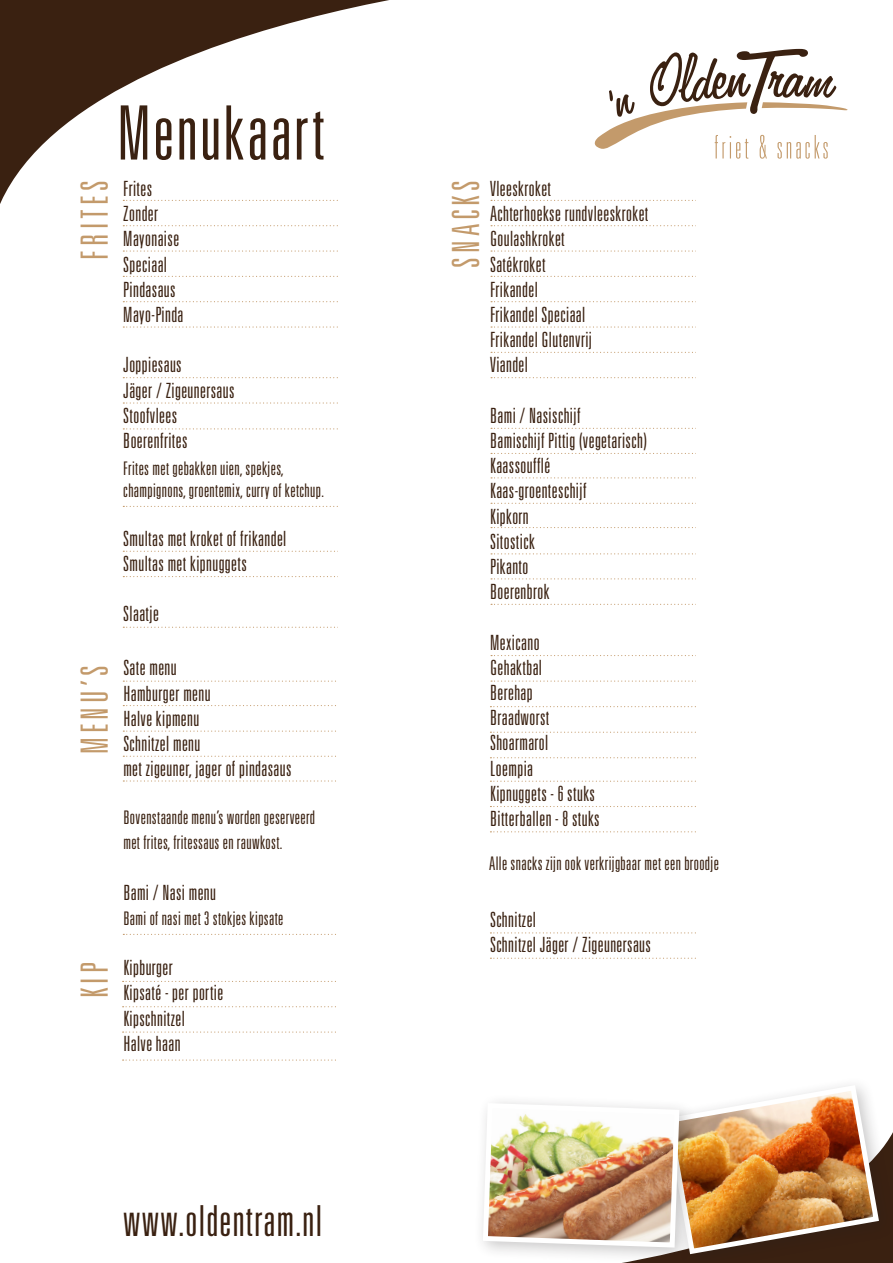
<style>
.page{position:relative;width:893px;height:1263px;background:#fff}
.page>*{position:absolute;margin:0;border:0;box-sizing:border-box;transform-origin:0 0}
.t1{font:300 ultra-condensed 75px "Univers LT Std";letter-spacing:.035em;color:#3a2111}
.t2{font:300 ultra-condensed 42.75px "Univers LT Std";letter-spacing:.03em;color:#3a2111}
.t3{font:300 ultra-condensed 37.5px "Univers LT Std";letter-spacing:.11em;color:#c39a6b}
.t4{font:300 ultra-condensed 21px "Univers LT Std";letter-spacing:.02em;color:#3a2111}
.t5{font:300 ultra-condensed 18.75px "Univers LT Std";letter-spacing:.02em;color:#3a2111}
</style>
<div class="page">
<svg style="left:595px;top:49px;width:253px;height:110px"></svg>
<svg style="left:0;top:0;width:551px;height:252px"></svg>
<div style="left:657px;top:1076px;width:236px;height:187px;background:#231f20;opacity:.25"></div>
<div style="left:473px;top:1093px;width:224px;height:170px;background:#231f20;opacity:.25"></div>
<img style="left:480px;top:1082px;width:402px;height:175px">
<svg style="left:123px;top:200px;width:216px;height:1px"></svg>
<svg style="left:491px;top:200px;width:205px;height:1px"></svg>
<svg style="left:490px;top:958px;width:206px;height:1px"></svg>
<svg style="left:123px;top:301px;width:215px;height:1px"></svg>
<svg style="left:491px;top:301px;width:205px;height:1px"></svg>
<svg style="left:490px;top:757px;width:206px;height:1px"></svg>
<svg style="left:123px;top:250px;width:216px;height:2px"></svg>
<svg style="left:491px;top:250px;width:205px;height:2px"></svg>
<svg style="left:490px;top:706px;width:206px;height:1px"></svg>
<svg style="left:123px;top:681px;width:213px;height:1px"></svg>
<svg style="left:123px;top:705px;width:213px;height:1px"></svg>
<svg style="left:123px;top:730px;width:213px;height:2px"></svg>
<svg style="left:123px;top:756px;width:213px;height:1px"></svg>
<svg style="left:123px;top:780px;width:213px;height:1px"></svg>
<svg style="left:123px;top:934px;width:213px;height:1px"></svg>
<svg style="left:123px;top:1006px;width:213px;height:1px"></svg>
<svg style="left:491px;top:352px;width:205px;height:1px"></svg>
<svg style="left:490px;top:806px;width:206px;height:1px"></svg>
<svg style="left:123px;top:551px;width:215px;height:1px"></svg>
<svg style="left:491px;top:477px;width:205px;height:1px"></svg>
<svg style="left:123px;top:402px;width:215px;height:2px"></svg>
<svg style="left:491px;top:527px;width:205px;height:1px"></svg>
<svg style="left:491px;top:503px;width:205px;height:1px"></svg>
<svg style="left:123px;top:225px;width:216px;height:1px"></svg>
<svg style="left:491px;top:225px;width:205px;height:1px"></svg>
<svg style="left:490px;top:932px;width:206px;height:1px"></svg>
<svg style="left:123px;top:981px;width:213px;height:1px"></svg>
<svg style="left:123px;top:326px;width:215px;height:2px"></svg>
<svg style="left:491px;top:326px;width:205px;height:2px"></svg>
<svg style="left:490px;top:781px;width:206px;height:1px"></svg>
<svg style="left:123px;top:276px;width:215px;height:1px"></svg>
<svg style="left:491px;top:276px;width:205px;height:1px"></svg>
<svg style="left:490px;top:732px;width:206px;height:1px"></svg>
<svg style="left:123px;top:377px;width:215px;height:1px"></svg>
<svg style="left:491px;top:377px;width:205px;height:1px"></svg>
<svg style="left:490px;top:831px;width:206px;height:1px"></svg>
<svg style="left:123px;top:576px;width:215px;height:1px"></svg>
<svg style="left:491px;top:680px;width:205px;height:2px"></svg>
<svg style="left:491px;top:655px;width:205px;height:1px"></svg>
<svg style="left:123px;top:428px;width:215px;height:1px"></svg>
<svg style="left:123px;top:506px;width:215px;height:1px"></svg>
<svg style="left:491px;top:428px;width:205px;height:1px"></svg>
<svg style="left:491px;top:453px;width:205px;height:1px"></svg>
<svg style="left:123px;top:1031px;width:213px;height:2px"></svg>
<svg style="left:123px;top:1059px;width:213px;height:2px"></svg>
<svg style="left:123px;top:627px;width:215px;height:1px"></svg>
<svg style="left:491px;top:553px;width:205px;height:1px"></svg>
<svg style="left:491px;top:578px;width:205px;height:1px"></svg>
<svg style="left:491px;top:604px;width:205px;height:1px"></svg>
<div style="left:339px;top:173px;width:33px;height:894px;background:#fff"></div>
<div style="left:285px;top:178px;width:67px;height:20px;background:#fff"></div>
<div style="left:285px;top:204px;width:67px;height:20px;background:#fff"></div>
<div style="left:285px;top:229px;width:67px;height:20px;background:#fff"></div>
<p class="t3" style="left:75px;top:260px;width:81px;rotate:-90deg">FRITES</p>
<p class="t3" style="left:75px;top:754px;width:90px;rotate:-90deg">MENU’S</p>
<p class="t3" style="left:75px;top:998px;width:37px;rotate:-90deg">KIP</p>
<p class="t1" style="left:117px;top:94px;width:209px">Menukaart</p>
<p class="t4" style="left:123px;top:178px;width:30px">Frites</p>
<p class="t4" style="left:123px;top:203px;width:37px">Zonder</p>
<p class="t4" style="left:123px;top:228px;width:57px">Mayonaise</p>
<p class="t4" style="left:123px;top:253px;width:45px">Speciaal</p>
<p class="t4" style="left:123px;top:278px;width:54px">Pindasaus</p>
<p class="t4" style="left:123px;top:304px;width:62px">Mayo-Pinda</p>
<p class="t4" style="left:123px;top:354px;width:60px">Joppiesaus</p>
<p class="t4" style="left:123px;top:379px;width:113px">Jäger / Zigeunersaus</p>
<p class="t4" style="left:123px;top:404px;width:55px">Stoofvlees</p>
<p class="t4" style="left:123px;top:430px;width:66px">Boerenfrites</p>
<p class="t5" style="left:123px;top:459px;width:162px">Frites met gebakken uien, spekjes,</p>
<p class="t5" style="left:123px;top:481px;width:202px">champignons, groentemix, curry of ketchup.</p>
<p class="t4" style="left:123px;top:527px;width:165px">Smultas met kroket of frikandel</p>
<p class="t4" style="left:123px;top:552px;width:125px">Smultas met kipnuggets</p>
<p class="t4" style="left:123px;top:603px;width:37px">Slaatje</p>
<p class="t4" style="left:123px;top:657px;width:55px">Sate menu</p>
<p class="t4" style="left:123px;top:682px;width:89px">Hamburger menu</p>
<p class="t4" style="left:123px;top:707px;width:77px">Halve kipmenu</p>
<p class="t4" style="left:123px;top:733px;width:78px">Schnitzel menu</p>
<p class="t4" style="left:123px;top:758px;width:170px">met zigeuner, jager of pindasaus</p>
<p class="t5" style="left:123px;top:807px;width:193px">Bovenstaande menu’s worden geserveerd</p>
<p class="t5" style="left:123px;top:833px;width:161px">met frites, fritessaus en rauwkost.</p>
<p class="t4" style="left:123px;top:881px;width:94px">Bami / Nasi menu</p>
<p class="t5" style="left:123px;top:908px;width:162px">Bami of nasi met 3 stokjes kipsate</p>
<p class="t4" style="left:123px;top:957px;width:51px">Kipburger</p>
<p class="t4" style="left:123px;top:982px;width:101px">Kipsaté - per portie</p>
<p class="t4" style="left:123px;top:1007px;width:63px">Kipschnitzel</p>
<p class="t4" style="left:123px;top:1032px;width:59px">Halve haan</p>
<p class="t2" style="left:123px;top:1198px;width:200px">www.oldentram.nl</p>
<p class="t3" style="left:446px;top:268px;width:88px;rotate:-90deg">SNACKS</p>
<p class="t4" style="left:490px;top:178px;width:63px">Vleeskroket</p>
<p class="t4" style="left:490px;top:203px;width:160px">Achterhoekse rundvleeskroket</p>
<p class="t4" style="left:490px;top:228px;width:76px">Goulashkroket</p>
<p class="t4" style="left:490px;top:253px;width:57px">Satékroket</p>
<p class="t4" style="left:490px;top:278px;width:49px">Frikandel</p>
<p class="t4" style="left:490px;top:304px;width:97px">Frikandel Speciaal</p>
<p class="t4" style="left:490px;top:329px;width:103px">Frikandel Glutenvrij</p>
<p class="t4" style="left:490px;top:354px;width:39px">Viandel</p>
<p class="t4" style="left:490px;top:404px;width:92px">Bami / Nasischijf</p>
<p class="t4" style="left:490px;top:430px;width:158px">Bamischijf Pittig (vegetarisch)</p>
<p class="t4" style="left:490px;top:455px;width:62px">Kaassoufflé</p>
<p class="t4" style="left:490px;top:480px;width:98px">Kaas-groenteschijf</p>
<p class="t4" style="left:490px;top:505px;width:40px">Kipkorn</p>
<p class="t4" style="left:490px;top:530px;width:46px">Sitostick</p>
<p class="t4" style="left:490px;top:556px;width:40px">Pikanto</p>
<p class="t4" style="left:490px;top:581px;width:61px">Boerenbrok</p>
<p class="t4" style="left:490px;top:631px;width:51px">Mexicano</p>
<p class="t4" style="left:490px;top:656px;width:53px">Gehaktbal</p>
<p class="t4" style="left:490px;top:682px;width:44px">Berehap</p>
<p class="t4" style="left:490px;top:707px;width:61px">Braadworst</p>
<p class="t4" style="left:490px;top:732px;width:60px">Shoarmarol</p>
<p class="t4" style="left:490px;top:757px;width:44px">Loempia</p>
<p class="t4" style="left:490px;top:782px;width:106px">Kipnuggets - 6 stuks</p>
<p class="t4" style="left:490px;top:808px;width:111px">Bitterballen - 8 stuks</p>
<p class="t5" style="left:489px;top:854px;width:231px">Alle snacks zijn ook verkrijgbaar met een broodje</p>
<p class="t4" style="left:490px;top:908px;width:47px">Schnitzel</p>
<p class="t4" style="left:490px;top:934px;width:162px">Schnitzel Jäger / Zigeunersaus</p>
</div>
